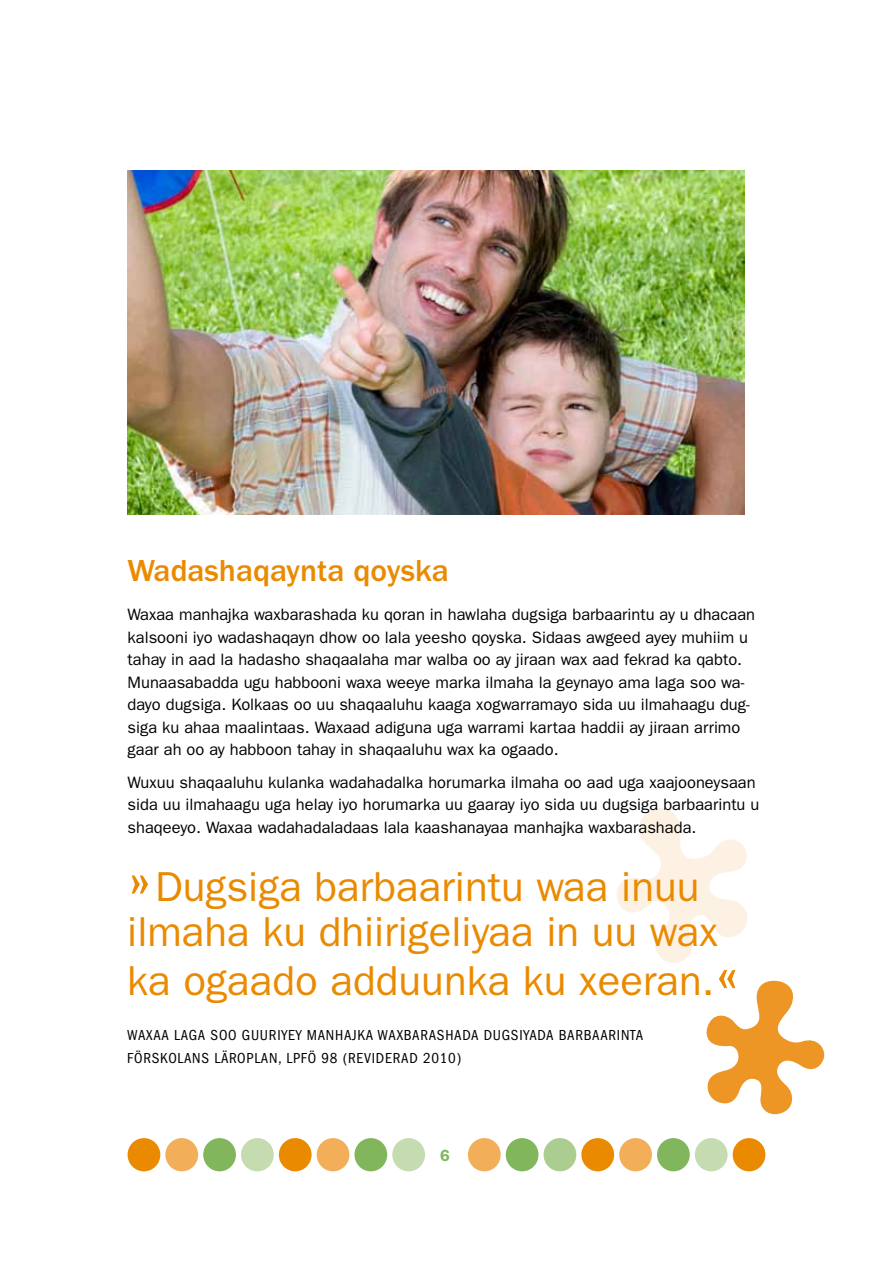
<style>
.page{position:relative;width:893px;height:1263px;background:#fff}
.page>*{position:absolute;margin:0;border:0;box-sizing:border-box;transform-origin:0 0}
.t1{font:42px/45px "Franklin Gothic LT";color:#ea8a00}
.t2{font:500 31.5px "Franklin Gothic LT";color:#ea8a00}
.t3{font:16.5px/22.5px "Franklin Gothic LT";color:#000}
.t4{font:600 16.2px "Franklin Gothic LT";color:#81b65d}
.t5{font:condensed 15px/22.5px "Franklin Gothic LT";letter-spacing:.05em;color:#000}
.s1{font-size:63px}
</style>
<div class="page">
<svg style="left:706px;top:980px;width:119px;height:135px"></svg>
<svg style="left:616px;top:808px;width:132px;height:155px"></svg>
<div style="left:128px;top:1138px;width:32px;height:33px;background:#ea8a00;border-radius:50%"></div>
<div style="left:203px;top:1138px;width:33px;height:33px;background:#81b65d;border-radius:50%"></div>
<div style="left:165px;top:1138px;width:33px;height:33px;background:#f2ae58;border-radius:50%"></div>
<div style="left:241px;top:1138px;width:33px;height:33px;background:#c5dbb0;border-radius:50%"></div>
<div style="left:279px;top:1138px;width:33px;height:33px;background:#ea8a00;border-radius:50%"></div>
<div style="left:506px;top:1138px;width:32px;height:33px;background:#81b65d;border-radius:50%"></div>
<div style="left:695px;top:1138px;width:33px;height:33px;background:#c5dbb0;border-radius:50%"></div>
<div style="left:317px;top:1138px;width:32px;height:33px;background:#f2ae58;border-radius:50%"></div>
<div style="left:544px;top:1138px;width:32px;height:33px;background:#abcd8f;border-radius:50%"></div>
<div style="left:733px;top:1138px;width:32px;height:33px;background:#ea8a00;border-radius:50%"></div>
<div style="left:354px;top:1138px;width:33px;height:33px;background:#81b65d;border-radius:50%"></div>
<div style="left:581px;top:1138px;width:33px;height:33px;background:#ea8a00;border-radius:50%"></div>
<div style="left:619px;top:1138px;width:33px;height:33px;background:#f2ae58;border-radius:50%"></div>
<div style="left:392px;top:1138px;width:33px;height:33px;background:#c5dbb0;border-radius:50%"></div>
<div style="left:468px;top:1138px;width:33px;height:33px;background:#f2ae58;border-radius:50%"></div>
<div style="left:657px;top:1138px;width:33px;height:33px;background:#81b65d;border-radius:50%"></div>
<img style="left:128px;top:170px;width:617px;height:344px">
<h2 class="t2" style="left:128px;top:553px;width:323px">Wadashaqaynta qoyska</h2>
<p class="t3" style="left:128px;top:603px;width:629px">Waxaa manhajka waxbarashada ku qoran in hawlaha dugsiga barbaarintu ay u dhacaan kalsooni iyo wadashaqayn dhow oo lala yeesho qoyska. Sidaas awgeed ayey muhiim u tahay in aad la hadasho shaqaalaha mar walba oo ay jiraan wax aad fekrad ka qabto.<br>Munaasabadda ugu habbooni waxa weeye marka ilmaha la geynayo ama laga soo wa&shy;dayo dugsiga. Kolkaas oo uu shaqaaluhu kaaga xogwarramayo sida uu ilmahaagu dug&shy;siga ku ahaa maalintaas. Waxaad adiguna uga warrami kartaa haddii ay jiraan arrimo gaar ah oo ay habboon tahay in shaqaaluhu wax ka ogaado.</p>
<p class="t3" style="left:128px;top:771px;width:633px">Wuxuu shaqaaluhu kulanka wadahadalka horumarka ilmaha oo aad uga xaajooneysaan sida uu ilmahaagu uga helay iyo horumarka uu gaaray iyo sida uu dugsiga barbaarintu u shaqeeyo. Waxaa wadahadaladaas lala kaashanayaa manhajka waxbarashada.</p>
<h1 class="t1" style="left:127px;top:864px;width:592px"><span class="s1">»</span>Dugsiga barbaarintu waa inuu ilmaha ku dhiirigeliyaa in uu wax</h1>
<h1 class="t1" style="left:127px;top:959px;width:614px">ka ogaado adduunka ku xeeran.<span class="s1">«</span></h1>
<p class="t5" style="left:127px;top:1024px;width:517px">WAXAA LAGA SOO GUURIYEY MANHAJKA WAXBARASHADA DUGSIYADA BARBAARINTA<br>FÖRSKOLANS LÄROPLAN, LPFÖ 98 (REVIDERAD 2010)</p>
<p class="t4" style="left:440px;top:1146px;width:11px">6</p>
</div>
